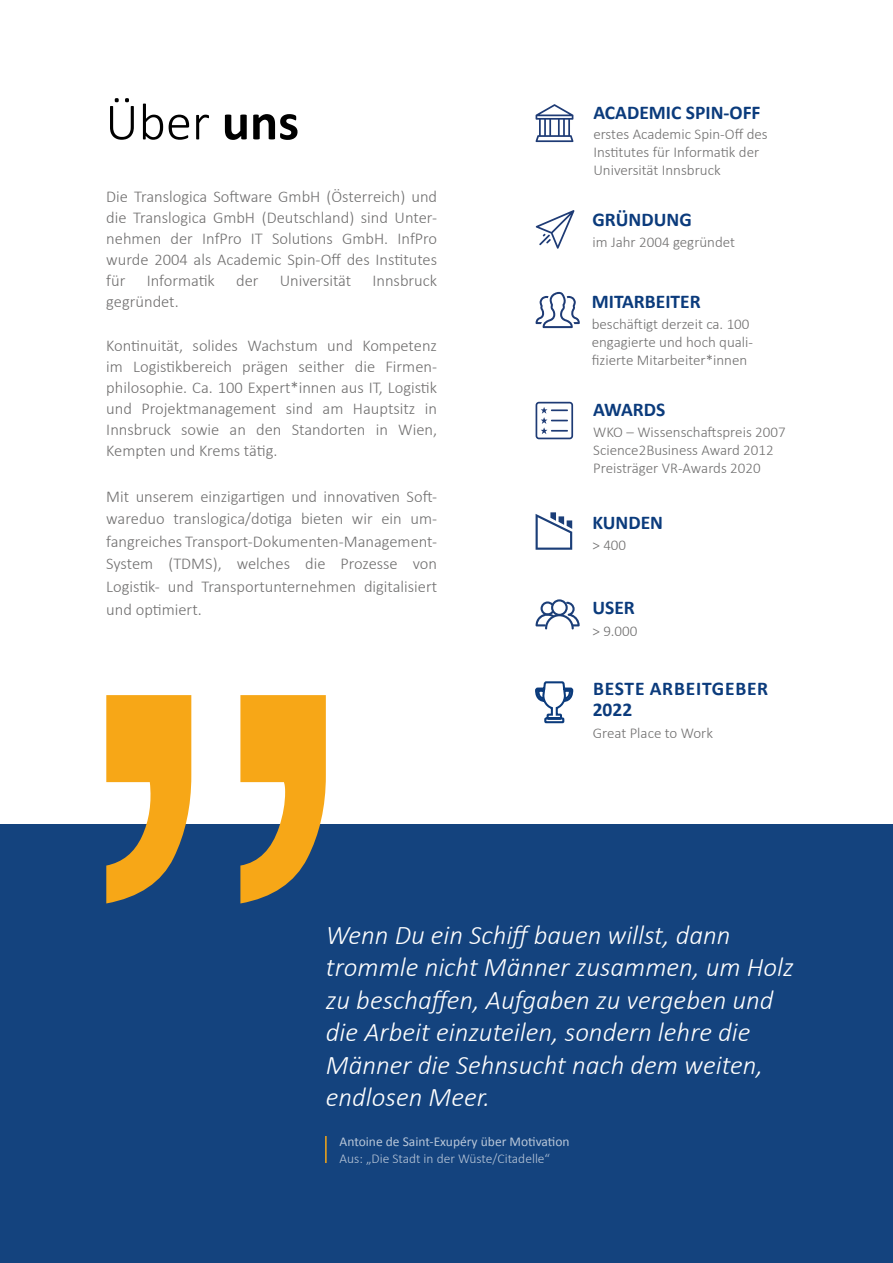
<style>
.page{position:relative;width:893px;height:1263px;background:#fff}
.page>*{position:absolute;margin:0;border:0;box-sizing:border-box;transform-origin:0 0}
.t1{font:300 52.5px "Calibri";color:#000}
.t2{font:italic 300 27px/32.4px "Calibri";color:#fff}
.t3{font:700 19.5px "Calibri";color:#0b3b7c}
.t4{font:700 19.5px/21px "Calibri";letter-spacing:.04em;color:#0b3b7c}
.t5{font:300 16.5px/21px "Calibri";color:#706f6f;text-align:justify}
.t6{font:300 15px/18px "Calibri";color:#706f6f}
.t7{font:13.5px "Calibri";color:#fff}
.t8{font:300 13.5px "Calibri";color:#fff}
.s1{font-weight:700}
</style>
<div class="page">
<div style="left:0;top:825px;width:893px;height:438px;background:#14437e"></div>
<svg style="left:106px;top:695px;width:220px;height:208px"></svg>
<hr style="left:325px;top:1136px;width:2px;height:27px;background:#f7a717">
<svg style="left:536px;top:104px;width:37px;height:38px"></svg>
<svg style="left:536px;top:292px;width:44px;height:36px"></svg>
<svg style="left:536px;top:402px;width:37px;height:37px"></svg>
<svg style="left:536px;top:210px;width:38px;height:39px"></svg>
<svg style="left:536px;top:512px;width:36px;height:38px"></svg>
<svg style="left:536px;top:599px;width:44px;height:30px"></svg>
<svg style="left:535px;top:681px;width:39px;height:43px"></svg>
<h1 class="t1" style="left:105px;top:89px;width:195px">Über <span class="s1">uns</span></h1>
<p class="t5" style="left:106px;top:186px;width:332px">Die Translogica Software GmbH (Österreich) und die Translogica GmbH (Deutschland) sind Unter&shy;nehmen der InfPro IT Solutions GmbH. InfPro wurde 2004 als Academic Spin-Off des Institutes für</p>
<p class="t5" style="left:147px;top:270px;width:70px">Informatik</p>
<p class="t5" style="left:236px;top:270px;width:24px">der</p>
<p class="t5" style="left:280px;top:270px;width:73px">Universität</p>
<p class="t5" style="left:372px;top:270px;width:66px">Innsbruck</p>
<p class="t5" style="left:106px;top:291px;width:74px">gegründet.</p>
<p class="t5" style="left:106px;top:335px;width:332px">Kontinuität, solides Wachstum und Kompetenz im Logistikbereich prägen seither die Firmen&shy;philosophie. Ca. 100 Expert*innen aus IT, Logistik und Projektmanagement sind am Hauptsitz in Innsbruck sowie an den Standorten in Wien, Kempten und Krems tätig.</p>
<p class="t5" style="left:106px;top:485px;width:332px;line-height:22.5px">Mit unserem einzigartigen und innovativen Soft&shy;wareduo translogica/dotiga bieten wir ein um&shy;fangreiches Transport-Dokumenten-Management-System (TDMS), welches die Prozesse von Logistik- und Transportunternehmen digitalisiert und optimiert.</p>
<p class="t3" style="left:593px;top:98px;width:169px">ACADEMIC SPIN-OFF</p>
<p class="t6" style="left:593px;top:125px;width:176px">erstes Academic Spin-Off des<br>Institutes für Informatik der<br>Universität Innsbruck</p>
<p class="t3" style="left:592px;top:206px;width:101px">GRÜNDUNG</p>
<p class="t6" style="left:592px;top:233px;width:144px">im Jahr 2004 gegründet</p>
<p class="t3" style="left:592px;top:288px;width:110px">MITARBEITER</p>
<p class="t6" style="left:592px;top:315px;width:163px">beschäftigt derzeit ca. 100 engagierte und hoch quali&shy;fizierte Mitarbeiter*innen</p>
<p class="t3" style="left:593px;top:396px;width:74px">AWARDS</p>
<p class="t6" style="left:593px;top:423px;width:194px">WKO – Wissenschaftspreis 2007<br>Science2Business Award 2012<br>Preisträger VR-Awards 2020</p>
<p class="t3" style="left:592px;top:509px;width:72px">KUNDEN</p>
<p class="t6" style="left:592px;top:536px;width:35px">&gt; 400</p>
<p class="t3" style="left:592px;top:594px;width:44px">USER</p>
<p class="t6" style="left:592px;top:622px;width:46px">&gt; 9.000</p>
<p class="t4" style="left:593px;top:677px;width:177px">BESTE ARBEITGEBER<br>2022</p>
<p class="t6" style="left:593px;top:723px;width:122px">Great Place to Work</p>
<h2 class="t2" style="left:326px;top:918px;width:469px">Wenn Du ein Schiff bauen willst, dann trommle nicht Männer zusammen, um Holz zu beschaffen, Aufgaben zu vergeben und die Arbeit einzuteilen, sondern lehre die Männer die Sehnsucht nach dem weiten, endlosen Meer.</h2>
<p class="t7" style="left:340px;top:1132px;width:232px">Antoine de Saint-Exupéry über Motivation</p>
<p class="t8" style="left:340px;top:1150px;width:212px">Aus: „Die Stadt in der Wüste/Citadelle“</p>
</div>
